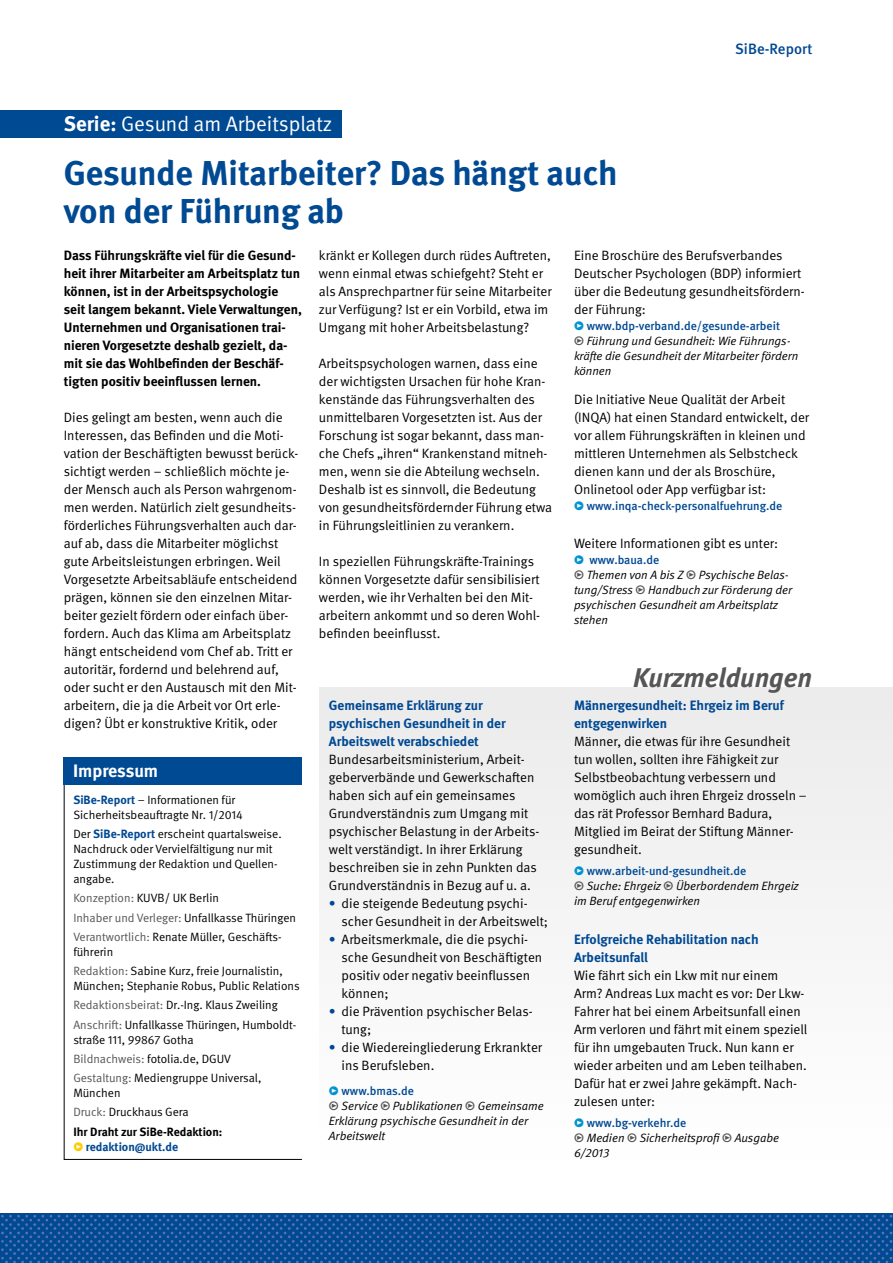
<style>
.page{position:relative;width:893px;height:1263px;background:#fff}
.page>*{position:absolute;margin:0;border:0;box-sizing:border-box;transform-origin:0 0}
.DGUV_Titel{font:700 34.5px/37.5px "DGUV Meta";color:#004993}
.DGUV_Titel_kleiner{font:italic 700 27px "DGUV Meta";color:#565656}
.DGUV_Untertitel{font:21px "DGUV Meta";color:#fff}
.DGUV_ZT{font:700 18px "DGUV Meta";letter-spacing:-.005em;color:#fff}
.t1{font:500 15px "DGUV Meta";color:#004993}
.DGUV_GS{font:13.5px/18px "DGUV Meta";color:#000}
.DGUV_GS_Bold{font:700 13.5px/18px "DGUV Meta";color:#000}
.DGUV_ZT-2{font:700 13.5px/18px "DGUV Meta";color:#004993}
.DGUV_GS-2{font:12px/15px "DGUV Meta";color:#000}
.t2{font:italic 12px/15px "DGUV Meta";color:#000}
.t3{font:500 12px "DGUV Meta";color:#004993}
.DGUV_GS-3{font:700 12px "DGUV Meta";color:#000}
.DGUV_GS-4{font:700 12px "DGUV Meta";color:#004993}
.s1{font-weight:700}
.s2{font-style:normal;color:#565656}
.s3{color:#004993}
.s4{font-weight:700;color:#004993}
.s5{color:#565656}
.s6{font-weight:400;color:#fc0}
</style>
<div class="page">
<img style="left:0;top:1214px;width:893px;height:49px">
<div style="left:0;top:111px;width:342px;height:27px;background:#004993"></div>
<div style="left:319px;top:687px;width:574px;height:474px;background:#f5f5f5"></div>
<div style="left:64px;top:757px;width:238px;height:28px;background:#004993"></div>
<svg style="left:63px;top:784px;width:239px;height:376px"></svg>
<p class="DGUV_Untertitel" style="left:64px;top:111px;width:270px"><span class="s1">Serie:</span> Gesund am Arbeitsplatz</p>
<p class="t1" style="left:735px;top:40px;width:79px">SiBe-Report</p>
<p class="DGUV_Titel" style="left:64px;top:156px;width:555px">Gesunde Mitarbeiter? Das hängt auch von der Führung ab</p>
<p class="DGUV_GS_Bold" style="left:64px;top:246px;width:240px">Dass Führungskräfte viel für die Gesund&shy;heit ihrer Mitarbeiter am Arbeitsplatz tun können, ist in der Arbeitspsychologie seit langem bekannt. Viele Verwaltungen, Unternehmen und Organisationen trai&shy;nieren Vorgesetzte deshalb gezielt, da&shy;mit sie das Wohlbefinden der Beschäf&shy;tigten positiv beeinflussen lernen.</p>
<p class="DGUV_GS" style="left:64px;top:408px;width:236px">Dies gelingt am besten, wenn auch die Interessen, das Befinden und die Moti&shy;vation der Beschäftigten bewusst berück&shy;sichtigt werden – schließlich möchte je&shy;der Mensch auch als Person wahrgenom&shy;men werden. Natürlich zielt gesundheits&shy;förderliches Führungsverhalten auch dar&shy;auf ab, dass die Mitarbeiter möglichst gute Arbeitsleistungen erbringen. Weil Vorgesetzte Arbeitsabläufe entscheidend prägen, können sie den einzelnen Mitar&shy;beiter gezielt fördern oder einfach über&shy;fordern. Auch das Klima am Arbeitsplatz hängt entscheidend vom Chef ab. Tritt er autoritär, fordernd und belehrend auf, oder sucht er den Austausch mit den Mit&shy;arbeitern, die ja die Arbeit vor Ort erle&shy;digen? Übt er konstruktive Kritik, oder</p>
<p class="DGUV_GS" style="left:319px;top:246px;width:234px">kränkt er Kollegen durch rüdes Auftreten, wenn einmal etwas schiefgeht? Steht er als Ansprechpartner für seine Mitarbeiter zur Verfügung? Ist er ein Vorbild, etwa im Umgang mit hoher Arbeitsbelastung?</p>
<p class="DGUV_GS" style="left:319px;top:354px;width:235px">Arbeitspsychologen warnen, dass eine der wichtigsten Ursachen für hohe Kran&shy;kenstände das Führungsverhalten des unmittelbaren Vorgesetzten ist. Aus der Forschung ist sogar bekannt, dass man&shy;che Chefs „ihren“ Krankenstand mitneh&shy;men, wenn sie die Abteilung wechseln.<br>Deshalb ist es sinnvoll, die Bedeutung von gesundheitsfördernder Führung etwa in Führungsleitlinien zu verankern.</p>
<p class="DGUV_GS" style="left:319px;top:552px;width:223px">In speziellen Führungskräfte-Trainings können Vorgesetzte dafür sensibilisiert werden, wie ihr Verhalten bei den Mit&shy;arbeitern ankommt und so deren Wohl&shy;befinden beeinflusst.</p>
<p class="DGUV_GS" style="left:574px;top:246px;width:232px">Eine Broschüre des Berufsverbandes Deutscher Psychologen (BDP) informiert über die Bedeutung gesundheitsfördern&shy;der Führung:</p>
<p class="t3" style="left:587px;top:319px;width:195px">www.bdp-verband.de/gesunde-arbeit</p>
<p class="t2" style="left:574px;top:334px;width:226px;text-indent:13px">Führung und Gesundheit: Wie Führungs&shy;kräfte die Gesundheit der Mitarbeiter fördern können</p>
<p class="DGUV_GS" style="left:574px;top:390px;width:237px">Die Initiative Neue Qualität der Arbeit (INQA) hat einen Standard entwickelt, der vor allem Führungskräften in kleinen und mittleren Unternehmen als Selbstcheck dienen kann und der als Broschüre, Onlinetool oder App verfügbar ist:</p>
<p class="t3" style="left:587px;top:499px;width:197px">www.inqa-check-personalfuehrung.de</p>
<p class="DGUV_GS" style="left:574px;top:534px;width:206px">Weitere Informationen gibt es unter:</p>
<p class="t3" style="left:589px;top:553px;width:71px">www.baua.de</p>
<p class="t2" style="left:574px;top:568px;width:220px;text-indent:13px">Themen von A bis Z <span class="s2">•</span> Psychische Belas&shy;tung/Stress <span class="s2">•</span> Handbuch zur Förderung der psychischen Gesundheit am Arbeitsplatz stehen</p>
<p class="DGUV_Titel_kleiner" style="left:633px;top:662px;width:180px">Kurzmeldungen</p>
<p class="DGUV_ZT-2" style="left:329px;top:696px;width:178px">Gemeinsame Erklärung zur psychischen Gesundheit in der<br>Arbeitswelt verabschiedet</p>
<p class="DGUV_GS" style="left:329px;top:750px;width:212px">Bundesarbeitsministerium, Arbeit&shy;geberverbände und Gewerkschaften haben sich auf ein gemeinsames Grundverständnis zum Umgang mit psychischer Belastung in der Arbeits&shy;welt verständigt. In ihrer Erklärung beschreiben sie in zehn Punkten das Grundverständnis in Bezug auf u. a.</p>
<p class="DGUV_GS" style="left:342px;top:894px;width:208px;text-indent:-13px"><span class="s3">•</span> die steigende Bedeutung psychi&shy;scher Gesundheit in der Arbeitswelt;</p>
<p class="DGUV_GS" style="left:342px;top:930px;width:202px;text-indent:-13px"><span class="s3">•</span> Arbeitsmerkmale, die die psychi&shy;sche Gesundheit von Beschäftigten positiv oder negativ beeinflussen können;</p>
<p class="DGUV_GS" style="left:342px;top:1002px;width:193px;text-indent:-13px"><span class="s3">•</span> die Prävention psychischer Belas&shy;tung;</p>
<p class="DGUV_GS" style="left:342px;top:1038px;width:202px;text-indent:-13px"><span class="s3">•</span> die Wiedereingliederung Erkrankter ins Berufsleben.</p>
<p class="t3" style="left:342px;top:1084px;width:74px">www.bmas.de</p>
<p class="t2" style="left:329px;top:1098px;width:216px;text-indent:13px">Service <span class="s2">•</span> Publikationen <span class="s2">•</span> Gemeinsame<br>Erklärung psychische Gesundheit in der<br>Arbeitswelt</p>
<p class="DGUV_ZT-2" style="left:574px;top:696px;width:211px">Männergesundheit: Ehrgeiz im Beruf entgegenwirken</p>
<p class="DGUV_GS" style="left:574px;top:732px;width:234px">Männer, die etwas für ihre Gesundheit tun wollen, sollten ihre Fähigkeit zur Selbstbeobachtung verbessern und womöglich auch ihren Ehrgeiz drosseln – das rät Professor Bernhard Badura, Mitglied im Beirat der Stiftung Männer&shy;gesundheit.</p>
<p class="t3" style="left:587px;top:863px;width:161px">www.arbeit-und-gesundheit.de</p>
<p class="t2" style="left:574px;top:878px;width:226px;text-indent:13px">Suche: Ehrgeiz <span class="s2">•</span> Überbordendem Ehrgeiz im Beruf entgegenwirken</p>
<p class="DGUV_ZT-2" style="left:574px;top:930px;width:186px">Erfolgreiche Rehabilitation nach<br>Arbeitsunfall</p>
<p class="DGUV_GS" style="left:574px;top:966px;width:235px">Wie fährt sich ein Lkw mit nur einem Arm? Andreas Lux macht es vor: Der Lkw-Fahrer hat bei einem Arbeitsunfall einen Arm verloren und fährt mit einem speziell für ihn umgebauten Truck. Nun kann er wieder arbeiten und am Leben teilhaben.<br>Dafür hat er zwei Jahre gekämpft. Nach&shy;zulesen unter:</p>
<p class="t3" style="left:587px;top:1115px;width:101px">www.bg-verkehr.de</p>
<p class="t2" style="left:574px;top:1130px;width:207px;text-indent:13px">Medien <span class="s2">•</span> Sicherheitsprofi <span class="s2">•</span> Ausgabe<br>6/2013</p>
<p class="DGUV_ZT" style="left:73px;top:760px;width:87px">Impressum</p>
<p class="DGUV_GS-2" style="left:73px;top:792px;width:171px"><span class="s4">SiBe-Report</span> – Informationen für<br>Sicherheitsbeauftragte Nr. 1/2014</p>
<p class="DGUV_GS-2" style="left:73px;top:827px;width:210px">Der <span class="s4">SiBe-Report</span> erscheint quartalsweise.<br>Nachdruck oder Vervielfältigung nur mit Zustimmung der Redaktion und Quellen&shy;angabe.</p>
<p class="DGUV_GS-2" style="left:73px;top:891px;width:147px"><span class="s5">Konzeption:</span> KUVB/ UK Berlin</p>
<p class="DGUV_GS-2" style="left:73px;top:910px;width:224px"><span class="s5">Inhaber und Verleger:</span> Unfallkasse Thüringen</p>
<p class="DGUV_GS-2" style="left:73px;top:929px;width:210px"><span class="s5">Verantwortlich:</span> Renate Müller, Geschäfts&shy;führerin</p>
<p class="DGUV_GS-2" style="left:73px;top:964px;width:228px"><span class="s5">Redaktion:</span> Sabine Kurz, freie Journalistin,<br>München; Stephanie Robus, Public Relations</p>
<p class="DGUV_GS-2" style="left:73px;top:998px;width:206px"><span class="s5">Redaktionsbeirat:</span> Dr.-Ing. Klaus Zweiling</p>
<p class="DGUV_GS-2" style="left:73px;top:1017px;width:224px"><span class="s5">Anschrift:</span> Unfallkasse Thüringen, Humboldt&shy;straße 111, 99867 Gotha</p>
<p class="DGUV_GS-2" style="left:73px;top:1051px;width:159px"><span class="s5">Bildnachweis:</span> fotolia.de, DGUV</p>
<p class="DGUV_GS-2" style="left:73px;top:1071px;width:190px"><span class="s5">Gestaltung:</span> Mediengruppe Universal,<br>München</p>
<p class="DGUV_GS-2" style="left:73px;top:1105px;width:117px"><span class="s5">Druck:</span> Druckhaus Gera</p>
<p class="DGUV_GS-3" style="left:73px;top:1124px;width:151px">Ihr Draht zur SiBe-Redaktion:</p>
<p class="DGUV_GS-4" style="left:73px;top:1139px;width:106px"><span class="s6">•</span> redaktion@ukt.de</p>
</div>
